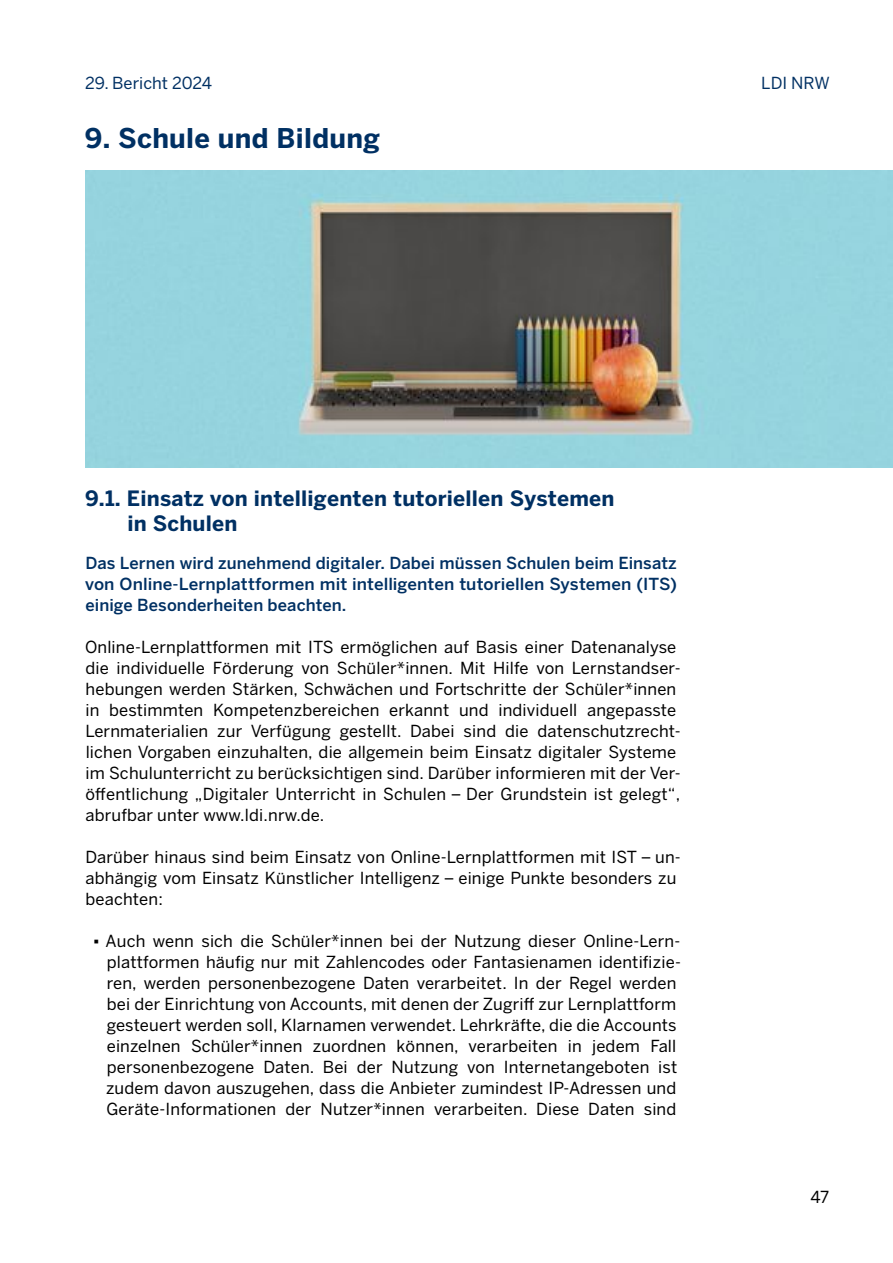
<style>
.page{position:relative;width:893px;height:1263px;background:#fff}
.page>*{position:absolute;margin:0;border:0;box-sizing:border-box;transform-origin:0 0}
.t1{font:700 27px "Benton Sans";letter-spacing:.01em;color:#003063}
.t2{font:700 21px/25.2px "Benton Sans";letter-spacing:.01em;color:#003063}
.t3{font:16.5px/21px "Benton Sans";letter-spacing:.01em;color:#000}
.t4{font:500 16.5px/21px "Benton Sans";letter-spacing:.005em;color:#003063;text-align:justify}
.t5{font:16.5px "Benton Sans";color:#003063}
.s1{font-family:"Arial"}
</style>
<div class="page">
<img style="left:85px;top:170px;width:808px;height:298px">
<p class="t5" style="left:85px;top:73px;width:129px">29. Bericht 2024</p>
<p class="t5" style="left:761px;top:73px;width:70px">LDI NRW</p>
<p class="t1" style="left:85px;top:122px;width:297px">9. Schule und Bildung</p>
<p class="t2" style="left:127px;top:485px;width:489px;text-indent:-42px">9.1. Einsatz von intelligenten tutoriellen Systemen in Schulen</p>
<p class="t4" style="left:85px;top:552px;width:593px">Das Lernen wird zunehmend digitaler. Dabei müssen Schulen beim Einsatz von Online-Lernplattformen mit intelligenten tutoriellen Systemen (ITS) einige Besonderheiten beachten.</p>
<p class="t3" style="left:85px;top:636px;width:597px">Online-Lernplattformen mit ITS ermöglichen auf Basis einer Datenanalyse die individuelle Förderung von Schüler*innen. Mit Hilfe von Lernstandser&shy;hebungen werden Stärken, Schwächen und Fortschritte der Schüler*innen in bestimmten Kompetenzbereichen erkannt und individuell angepasste Lernmaterialien zur Verfügung gestellt. Dabei sind die datenschutzrecht&shy;lichen Vorgaben einzuhalten, die allgemein beim Einsatz digitaler Systeme im Schulunterricht zu berücksichtigen sind. Darüber informieren mit der Ver-</p>
<p class="t3" style="left:85px;top:783px;width:596px">öffentlichung „Digitaler Unterricht in Schulen – Der Grundstein ist gelegt“, abrufbar unter www.ldi.nrw.de.</p>
<p class="t3" style="left:85px;top:846px;width:597px">Darüber hinaus sind beim Einsatz von Online-Lernplattformen mit IST – un&shy;abhängig vom Einsatz Künstlicher Intelligenz – einige Punkte besonders zu beachten:</p>
<p class="t3" style="left:106px;top:930px;width:576px;text-indent:-12px"><span class="s1">▪</span> Auch wenn sich die Schüler*innen bei der Nutzung dieser Online-Lern&shy;plattformen häufig nur mit Zahlencodes oder Fantasienamen identifizie&shy;ren, werden personenbezogene Daten verarbeitet. In der Regel werden bei der Einrichtung von Accounts, mit denen der Zugriff zur Lernplattform gesteuert werden soll, Klarnamen verwendet. Lehrkräfte, die die Accounts einzelnen Schüler*innen zuordnen können, verarbeiten in jedem Fall personenbezogene Daten. Bei der Nutzung von Internetangeboten ist zudem davon auszugehen, dass die Anbieter zumindest IP-Adressen und Geräte-Informationen der Nutzer*innen verarbeiten. Diese Daten sind</p>
<p class="t3" style="left:810px;top:1186px;width:20px">47</p>
</div>
